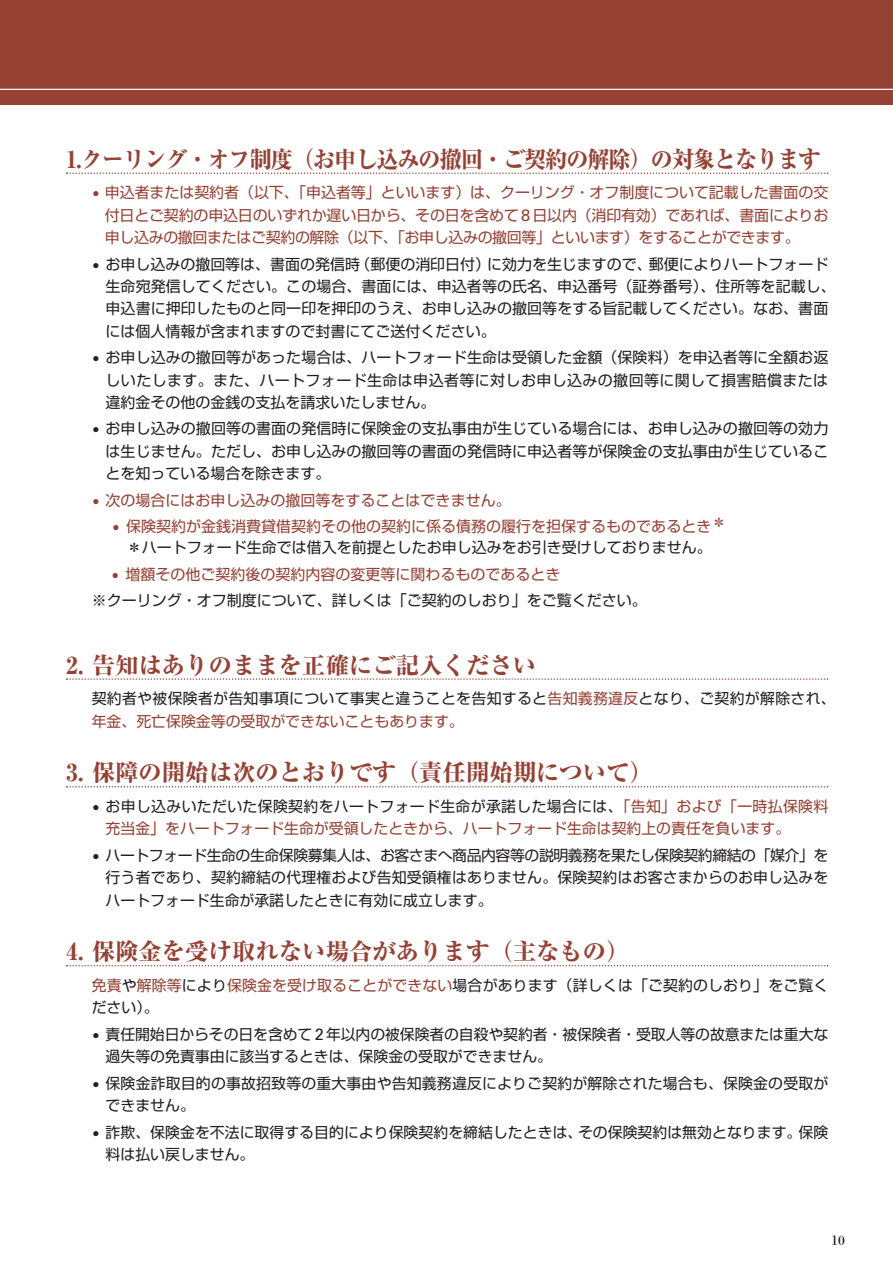
<style>
.page{position:relative;width:893px;height:1263px;background:#fff}
.page>*{position:absolute;margin:0;border:0;box-sizing:border-box;transform-origin:0 0}
.t1{font:800 23.4px "Ryumin Pro";color:#954235}
.t2{font:800 23.4px "Ryumin Pro";letter-spacing:-.05em;color:#954235;scale:.95 1}
.t3{font:15px/22.4px "Shin Go Pro";color:#231f20}
.t4{font:15px/22.4px "Shin Go Pro";color:#954235;text-align:justify}
.t5{font:14.85px/22.4px "Shin Go Pro";color:#231f20}
.t6{font:14.85px/22.4px "Shin Go Pro";letter-spacing:.01em;color:#954235}
.t7{font:14.85px/22.4px "Shin Go Pro";letter-spacing:.02em;color:#231f20}
.t8{font:14.55px "Bodoni";color:#231f20;scale:.95 1}
.s1{font-family:"Lucida Grande";font-size:14.85px}
.s2{font-family:"Univers";font-size:16.5px}
.s3{font-family:"Lucida Grande"}
.s4{color:#231f20}
.s5{font-family:"Lucida Grande";color:#954235}
.s6{color:#954235}
.s7{font-family:"Lucida Grande";color:#231f20}
.s8{font-family:"Univers";font-size:16.35px}
</style>
<div class="page">
<div style="left:0;top:0;width:893px;height:104px;background:#954235"></div>
<hr style="left:0;top:89px;width:893px;height:1px;background:#fff">
<svg style="left:66px;top:172px;width:762px;height:2px"></svg>
<svg style="left:66px;top:678px;width:762px;height:2px"></svg>
<svg style="left:66px;top:786px;width:762px;height:2px"></svg>
<svg style="left:66px;top:965px;width:762px;height:1px"></svg>
<h1 class="t2" style="left:66px;top:150px;width:796px">1.クーリング・オフ制度（お申し込みの撤回・ご契約の解除）の対象となります</h1>
<p class="t4" style="left:105px;top:184px;width:725px;text-indent:-13px"><span class="s1">•</span> 申込者または契約者（以下、「申込者等」といいます）は、クーリング・オフ制度について記載した書面の交付日とご契約の申込日のいずれか遅い日から、その日を含めて <span class="s2">8</span> 日以内（消印有効）であれば、書面によりお申し込みの撤回またはご契約の解除（以下、「お申し込みの撤回等」といいます）をすることができます。</p>
<p class="t3" style="left:106px;top:255px;width:732px;text-indent:-14px"><span class="s1">•</span> お申し込みの撤回等は、書面の発信時（郵便の消印日付）に効力を生じますので、郵便によりハートフォード生命宛発信してください。この場合、書面には、申込者等の氏名、申込番号（証券番号）、住所等を記載し、申込書に押印したものと同一印を押印のうえ、お申し込みの撤回等をする旨記載してください。なお、書面には個人情報が含まれますので封書にてご送付ください。</p>
<p class="t3" style="left:106px;top:348px;width:724px;text-align:justify;text-indent:-14px"><span class="s1">•</span> お申し込みの撤回等があった場合は、ハートフォード生命は受領した金額（保険料）を申込者等に全額お返しいたします。また、ハートフォード生命は申込者等に対しお申し込みの撤回等に関して損害賠償または違約金その他の金銭の支払を請求いたしません。</p>
<p class="t3" style="left:106px;top:420px;width:724px;text-align:justify;text-indent:-14px"><span class="s1">•</span> お申し込みの撤回等の書面の発信時に保険金の支払事由が生じている場合には、お申し込みの撤回等の効力は生じません。ただし、お申し込みの撤回等の書面の発信時に申込者等が保険金の支払事由が生じていることを知っている場合を除きます。</p>
<p class="t4" style="left:92px;top:491px;width:420px"><span class="s1">•</span> 次の場合にはお申し込みの撤回等をすることはできません。</p>
<p class="t4" style="left:112px;top:518px;width:616px;line-height:20.7px;text-align:center"><span class="s3">•</span> 保険契約が金銭消費貸借契約その他の契約に係る債務の履行を担保するものであるとき＊<span class="s4">＊ハートフォード生命では借入を前提としたお申し込みをお引き受けしておりません。</span></p>
<p class="t3" style="left:92px;top:563px;width:556px;line-height:26.5px;text-indent:20px"><span class="s5">•</span> <span class="s6">増額その他ご契約後の契約内容の変更等に関わるものであるとき<br></span>※クーリング・オフ制度について、詳しくは「ご契約のしおり」をご覧ください。</p>
<h1 class="t1" style="left:66px;top:656px;width:471px">2. 告知はありのままを正確にご記入ください</h1>
<p class="t7" style="left:92px;top:690px;width:745px">契約者や被保険者が告知事項について事実と違うことを告知すると<span class="s6">告知義務違反</span>となり、ご契約が解除され、<span class="s6">年金、死亡保険金等の受取ができないこともあります。</span></p>
<h1 class="t1" style="left:66px;top:764px;width:588px">3. 保障の開始は次のとおりです（責任開始期について）</h1>
<p class="t6" style="left:106px;top:797px;width:724px;text-indent:-14px"><span class="s7">•</span> <span class="s4">お申し込みいただいた保険契約をハートフォード生命が承諾した場合には、</span>「告知」および「一時払保険料充当金」をハートフォード生命が受領したときから、ハートフォード生命は契約上の責任を負います。</p>
<p class="t5" style="left:106px;top:846px;width:724px;text-align:justify;text-indent:-14px"><span class="s3">•</span> ハートフォード生命の生命保険募集人は、お客さまへ商品内容等の説明義務を果たし保険契約締結の「媒介」を行う者であり、契約締結の代理権および告知受領権はありません。保険契約はお客さまからのお申し込みをハートフォード生命が承諾したときに有効に成立します。</p>
<h1 class="t1" style="left:66px;top:943px;width:565px">4. 保険金を受け取れない場合があります（主なもの）</h1>
<p class="t5" style="left:92px;top:976px;width:738px"><span class="s6">免責</span>や<span class="s6">解除等</span>により<span class="s6">保険金を受け取ることができない</span>場合があります（詳しくは「ご契約のしおり」をご覧ください）。</p>
<p class="t5" style="left:106px;top:1025px;width:724px;text-indent:-14px"><span class="s3">•</span> 責任開始日からその日を含めて <span class="s8">2</span> 年以内の被保険者の自殺や契約者・被保険者・受取人等の故意または重大な過失等の免責事由に該当するときは、保険金の受取ができません。</p>
<p class="t5" style="left:106px;top:1074px;width:724px;text-indent:-14px"><span class="s3">•</span> 保険金詐取目的の事故招致等の重大事由や告知義務違反によりご契約が解除された場合も、保険金の受取ができません。</p>
<p class="t5" style="left:106px;top:1123px;width:724px;text-indent:-14px"><span class="s3">•</span> 詐欺、保険金を不法に取得する目的により保険契約を締結したときは、その保険契約は無効となります。保険料は払い戻しません。</p>
<p class="t8" style="left:831px;top:1235px;width:16px">10</p>
</div>
